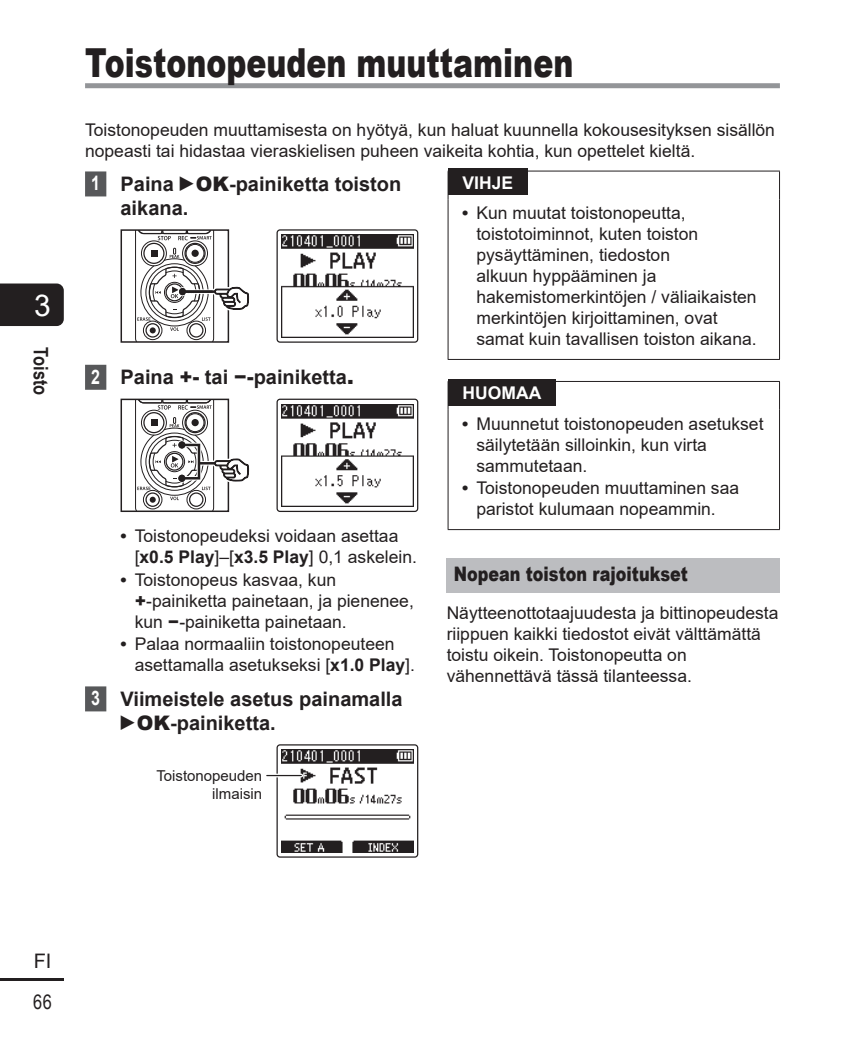
<style>
.page{position:relative;width:865px;height:1049px;background:#fff}
.page>*{position:absolute;margin:0;border:0;box-sizing:border-box;transform-origin:0 0}
.t1{font:900 40px "Arial";color:#231f20;scale:.75 1}
.t2{font:30px "Arial";color:#fff}
.t3{font:700 20px/24px "Arial";color:#231f20}
.t4{font:900 20px "Arial";color:#231f20;scale:.8 1}
.t5{font:700 20px "Arial Narrow";color:#231f20}
.t6{font:20px "Arial Narrow";color:#231f20}
.t7{font:20px "Arial";color:#231f20}
.t8{font:17.5px/21px "Arial";color:#231f20}
.t9{font:700 17.5px "Arial";color:#fff}
.t10{font:15px/18px "Arial";color:#231f20;text-align:right}
.s1{color:#fff}
.s2{font-family:"AP Yakumono";font-weight:400}
.s3{font-weight:900}
.s4{font-weight:700}
</style>
<div class="page">
<hr style="left:0;top:978px;width:64px;height:3px;background:#231f20">
<div style="left:0;top:283px;width:64px;height:43px;background:#231f20"></div>
<div style="left:85px;top:171px;width:21px;height:25px;background:#57585a"></div>
<div style="left:85px;top:365px;width:21px;height:25px;background:#57585a"></div>
<div style="left:85px;top:686px;width:21px;height:25px;background:#57585a"></div>
<div style="left:120px;top:229px;width:109px;height:114px;border:2px solid #231f20"></div>
<svg style="left:126px;top:229px;width:124px;height:113px"></svg>
<hr style="left:182px;top:290px;width:33px;height:3px;background:#231f20">
<img style="left:281px;top:235px;width:132px;height:102px">
<div style="left:276px;top:229px;width:142px;height:114px;border:1px solid #231f20;border-radius:3px"></div>
<div style="left:120px;top:399px;width:109px;height:113px;border:2px solid #231f20"></div>
<svg style="left:126px;top:399px;width:124px;height:112px"></svg>
<img style="left:281px;top:404px;width:132px;height:102px">
<div style="left:276px;top:399px;width:142px;height:113px;border:1px solid #231f20;border-radius:3px"></div>
<img style="left:281px;top:750px;width:132px;height:102px">
<div style="left:276px;top:744px;width:142px;height:114px;border:1px solid #231f20;border-radius:3px"></div>
<hr style="left:267px;top:774px;width:34px;height:3px;background:#fff">
<hr style="left:267px;top:775px;width:34px;height:1px;background:#231f20">
<div style="left:446px;top:558px;width:334px;height:34px;background:#bcbdc0"></div>
<hr style="left:447px;top:199px;width:1px;height:160px;background:#231f20">
<hr style="left:779px;top:199px;width:1px;height:160px;background:#231f20">
<hr style="left:447px;top:359px;width:333px;height:1px;background:#231f20">
<hr style="left:447px;top:171px;width:333px;height:1px;background:#231f20">
<svg style="left:447px;top:171px;width:1px;height:28px"></svg>
<svg style="left:779px;top:171px;width:1px;height:28px"></svg>
<div style="left:448px;top:169px;width:80px;height:26px;background:#231f20"></div>
<hr style="left:447px;top:410px;width:1px;height:119px;background:#231f20">
<hr style="left:779px;top:410px;width:1px;height:119px;background:#231f20">
<hr style="left:447px;top:529px;width:333px;height:1px;background:#231f20">
<hr style="left:447px;top:381px;width:333px;height:1px;background:#231f20">
<svg style="left:447px;top:382px;width:1px;height:28px"></svg>
<svg style="left:779px;top:382px;width:1px;height:28px"></svg>
<div style="left:448px;top:379px;width:107px;height:27px;background:#231f20"></div>
<div style="left:85px;top:83px;width:695px;height:5px;background:#939598"></div>
<h2 class="t2" style="left:34px;top:285px;width:18px">3</h2>
<p class="t5" style="left:56px;top:347px;width:49px;rotate:90deg">Toisto</p>
<h1 class="t1" style="left:85px;top:34px;width:652px">Toistonopeuden muuttaminen</h1>
<p class="t8" style="left:85px;top:119px;width:691px">Toistonopeuden muuttamisesta on hyötyä, kun haluat kuunnella kokousesityksen sisällön nopeasti tai hidastaa vieraskielisen puheen vaikeita kohtia, kun opettelet kieltä.</p>
<p class="t3" style="left:120px;top:172px;width:282px;text-indent:-29px"><span class="s1">1</span> Paina <span class="s2">`</span><span class="s3">OK</span>-painiketta toiston aikana.</p>
<p class="t9" style="left:462px;top:170px;width:52px">VIHJE</p>
<p class="t8" style="left:476px;top:202px;width:282px;text-indent:-14px"><span class="s4">•</span> Kun muutat toistonopeutta, toistotoiminnot, kuten toiston pysäyttäminen, tiedoston<br>alkuun hyppääminen ja hakemistomerkintöjen / väliaikaisten merkintöjen kirjoittaminen, ovat samat kuin tavallisen toiston aikana.</p>
<p class="t3" style="left:91px;top:366px;width:264px"><span class="s1">2</span> Paina <span class="s3">+-</span> tai <span class="s3">−-</span>painiketta<span class="s3">.</span></p>
<p class="t8" style="left:135px;top:525px;width:284px;text-indent:-14px"><span class="s4">•</span> Toistonopeudeksi voidaan asettaa [<span class="s4">x0.5 Play</span>]–[<span class="s4">x3.5 Play</span>] 0,1 askelein.</p>
<p class="t8" style="left:135px;top:569px;width:281px;text-indent:-14px"><span class="s4">•</span> Toistonopeus kasvaa, kun <span class="s3">+</span>-painiketta painetaan, ja pienenee, kun <span class="s3">−</span>-painiketta painetaan.</p>
<p class="t8" style="left:135px;top:634px;width:282px;text-indent:-14px"><span class="s4">•</span> Palaa normaaliin toistonopeuteen asettamalla asetukseksi [<span class="s4">x1.0 Play</span>].</p>
<p class="t3" style="left:120px;top:687px;width:283px;text-indent:-29px"><span class="s1">3</span> Viimeistele asetus painamalla <span class="s2">`</span><span class="s3">OK</span>-painiketta.</p>
<p class="t10" style="left:156px;top:766px;width:107px">Toistonopeuden ilmaisin</p>
<p class="t9" style="left:462px;top:381px;width:80px">HUOMAA</p>
<p class="t8" style="left:476px;top:413px;width:288px;text-indent:-14px"><span class="s4">•</span> Muunnetut toistonopeuden asetukset säilytetään silloinkin, kun virta sammutetaan.</p>
<p class="t8" style="left:462px;top:478px;width:278px;text-align:center"><span class="s4">•</span> Toistonopeuden muuttaminen saa paristot kulumaan nopeammin.</p>
<p class="t4" style="left:454px;top:560px;width:294px">Nopean toiston rajoitukset</p>
<p class="t8" style="left:446px;top:602px;width:333px">Näytteenottotaajuudesta ja bittinopeudesta riippuen kaikki tiedostot eivät välttämättä toistu oikein. Toistonopeutta on vähennettävä tässä tilanteessa.</p>
<p class="t7" style="left:34px;top:947px;width:19px">FI</p>
<p class="t6" style="left:33px;top:988px;width:20px">66</p>
</div>
